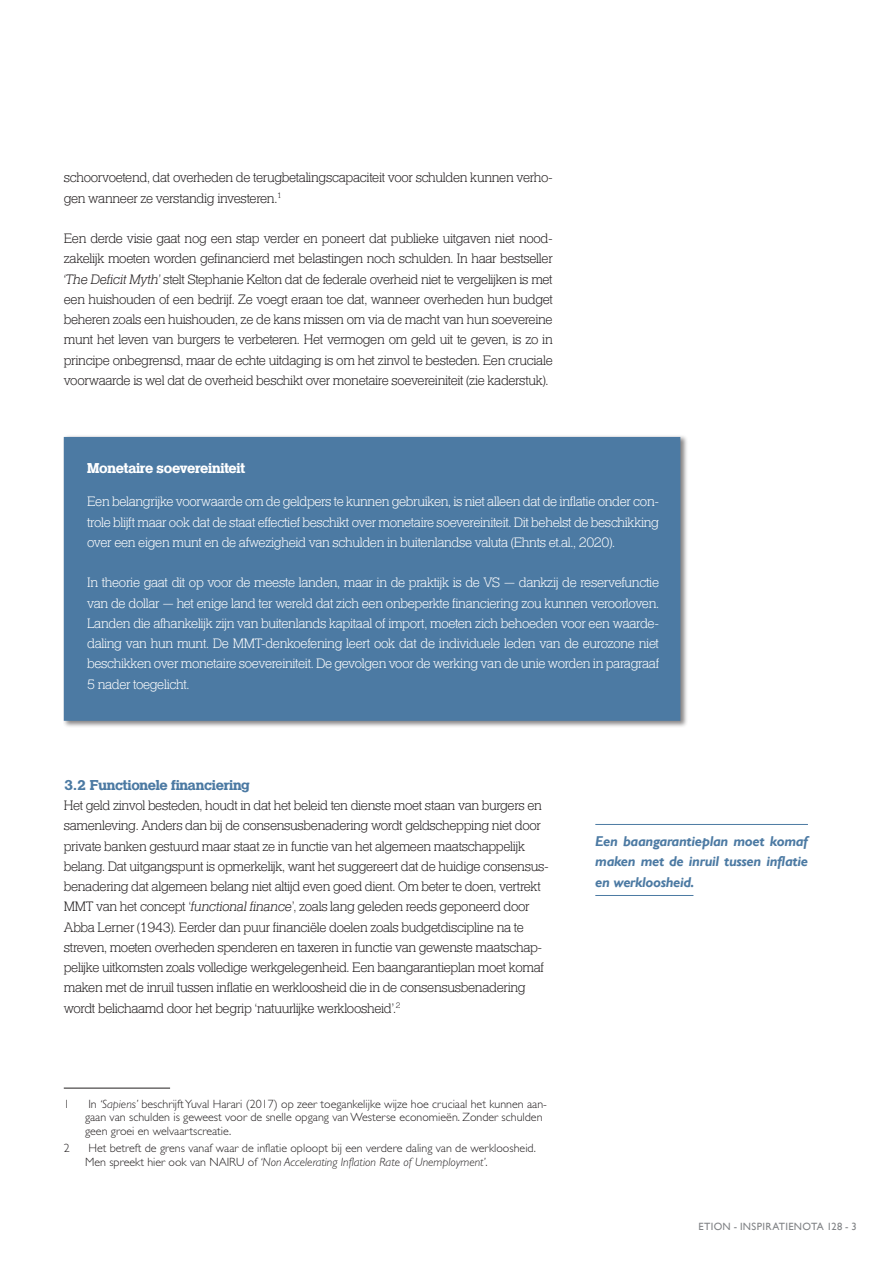
<style>
.page{position:relative;width:893px;height:1263px;background:#fff}
.page>*{position:absolute;margin:0;border:0;box-sizing:border-box;transform-origin:0 0}
.Tussentitel_2{font:700 15px "Helserif";letter-spacing:-.025em;color:#4c7aa3}
.t1{font:700 15px "Helserif";letter-spacing:-.025em;color:#fff}
.Tussentitel_2-2{font:300 14.25px/20.2px "Helserif";letter-spacing:-.025em;color:#231f20}
.Body{font:300 14.25px/20.2px "Helserif";letter-spacing:-.025em;color:#fff;text-align:justify}
.Body-2{font:300 14.25px/20.2px "Helserif";letter-spacing:-.025em;color:#231f20}
.Streamer{font:italic 700 14.25px/20.2px "Gill Sans";letter-spacing:-.025em;color:#4c7aa3;text-align:justify}
.Voetnoten{font:300 12px/13.5px "Gill Sans Std";color:#231f20}
.t2{font:10.5px "Gill Sans";letter-spacing:.025em;color:#818386}
.s1{font-style:italic}
</style>
<div class="page">
<div style="left:63px;top:435px;width:625px;height:293px;background:#231f20;opacity:.55"></div>
<div style="left:64px;top:437px;width:616px;height:284px;background:#4c7aa3;border:2px solid #4c7aa3"></div>
<hr style="left:64px;top:1088px;width:106px;height:1px;background:#231f20">
<hr style="left:595px;top:824px;width:213px;height:1px;background:#4c7aa3">
<hr style="left:595px;top:895px;width:98px;height:1px;background:#4c7aa3">
<p class="Body-2" style="left:64px;top:168px;width:490px">schoorvoetend, dat overheden de terugbetalingscapaciteit voor schulden kunnen verho&shy;gen wanneer ze verstandig investeren.<sup>1</sup></p>
<p class="Body-2" style="left:64px;top:229px;width:491px;text-align:justify">Een derde visie gaat nog een stap verder en poneert dat publieke uitgaven niet nood&shy;zakelijk moeten worden gefinancierd met belastingen noch schulden. In haar bestseller <span class="s1">‘The Deficit Myth’</span> stelt Stephanie Kelton dat de federale overheid niet te vergelijken is met een huishouden of een bedrijf. Ze voegt eraan toe dat, wanneer overheden hun budget beheren zoals een huishouden, ze de kans missen om via de macht van hun soevereine munt het leven van burgers te verbeteren. Het vermogen om geld uit te geven, is zo in principe onbegrensd, maar de echte uitdaging is om het zinvol te besteden. Een cruciale voorwaarde is wel dat de overheid beschikt over monetaire soevereiniteit (zie kaderstuk).</p>
<p class="t1" style="left:87px;top:459px;width:160px">Monetaire soevereiniteit</p>
<p class="Body" style="left:87px;top:492px;width:573px">Een belangrijke voorwaarde om de geldpers te kunnen gebruiken, is niet alleen dat de inflatie onder con&shy;trole blijft maar ook dat de staat effectief beschikt over monetaire soevereiniteit. Dit behelst de beschikking over een eigen munt en de afwezigheid van schulden in buitenlandse valuta (Ehnts et.al., 2020).</p>
<p class="Body" style="left:87px;top:573px;width:574px">In theorie gaat dit op voor de meeste landen, maar in de praktijk is de VS — dankzij de reservefunctie van de dollar — het enige land ter wereld dat zich een onbeperkte financiering zou kunnen veroorloven.<br>Landen die afhankelijk zijn van buitenlands kapitaal of import, moeten zich behoeden voor een waarde&shy;daling van hun munt. De MMT-denkoefening leert ook dat de individuele leden van de eurozone niet beschikken over monetaire soevereiniteit. De gevolgen voor de werking van de unie worden in paragraaf 5 nader toegelicht.</p>
<h3 class="Tussentitel_2" style="left:64px;top:776px;width:188px">3.2 Functionele financiering</h3>
<h3 class="Tussentitel_2-2" style="left:64px;top:796px;width:487px">Het geld zinvol besteden, houdt in dat het beleid ten dienste moet staan van burgers en samenleving. Anders dan bij de consensusbenadering wordt geldschepping niet door private banken gestuurd maar staat ze in functie van het algemeen maatschappelijk belang. Dat uitgangspunt is opmerkelijk, want het suggereert dat de huidige consensus&shy;benadering dat algemeen belang niet altijd even goed dient. Om beter te doen, vertrekt MMT van het concept ‘<span class="s1">functional finance</span>’, zoals lang geleden reeds geponeerd door Abba Lerner (1943). Eerder dan puur financiële doelen zoals budgetdiscipline na te streven, moeten overheden spenderen en taxeren in functie van gewenste maatschap&shy;pelijke uitkomsten zoals volledige werkgelegenheid. Een baangarantieplan moet komaf maken met de inruil tussen inflatie en werkloosheid die in de consensusbenadering wordt belichaamd door het begrip ‘natuurlijke werkloosheid’.<sup>2</sup></h3>
<p class="Voetnoten" style="left:64px;top:1097px;width:7px">1</p>
<p class="Voetnoten" style="left:85px;top:1097px;width:463px">In <span class="s1">‘Sapiens’</span> beschrijft Yuval Harari (2017) op zeer toegankelijke wijze hoe cruciaal het kunnen aan&shy;gaan van schulden is geweest voor de snelle opgang van Westerse economieën. Zonder schulden geen groei en welvaartscreatie.</p>
<p class="Voetnoten" style="left:64px;top:1142px;width:7px">2</p>
<p class="Voetnoten" style="left:85px;top:1142px;width:452px">Het betreft de grens vanaf waar de inflatie oploopt bij een verdere daling van de werkloosheid.<br>Men spreekt hier ook van NAIRU of <span class="s1">‘Non Accelerating Inflation Rate of Unemployment’</span>.</p>
<p class="Streamer" style="left:595px;top:831px;width:214px">Een baangarantieplan moet komaf maken met de inruil tussen inflatie en werkloosheid.</p>
<p class="t2" style="left:699px;top:1220px;width:160px">ETION - INSPIRATIENOTA 128 - 3</p>
</div>
